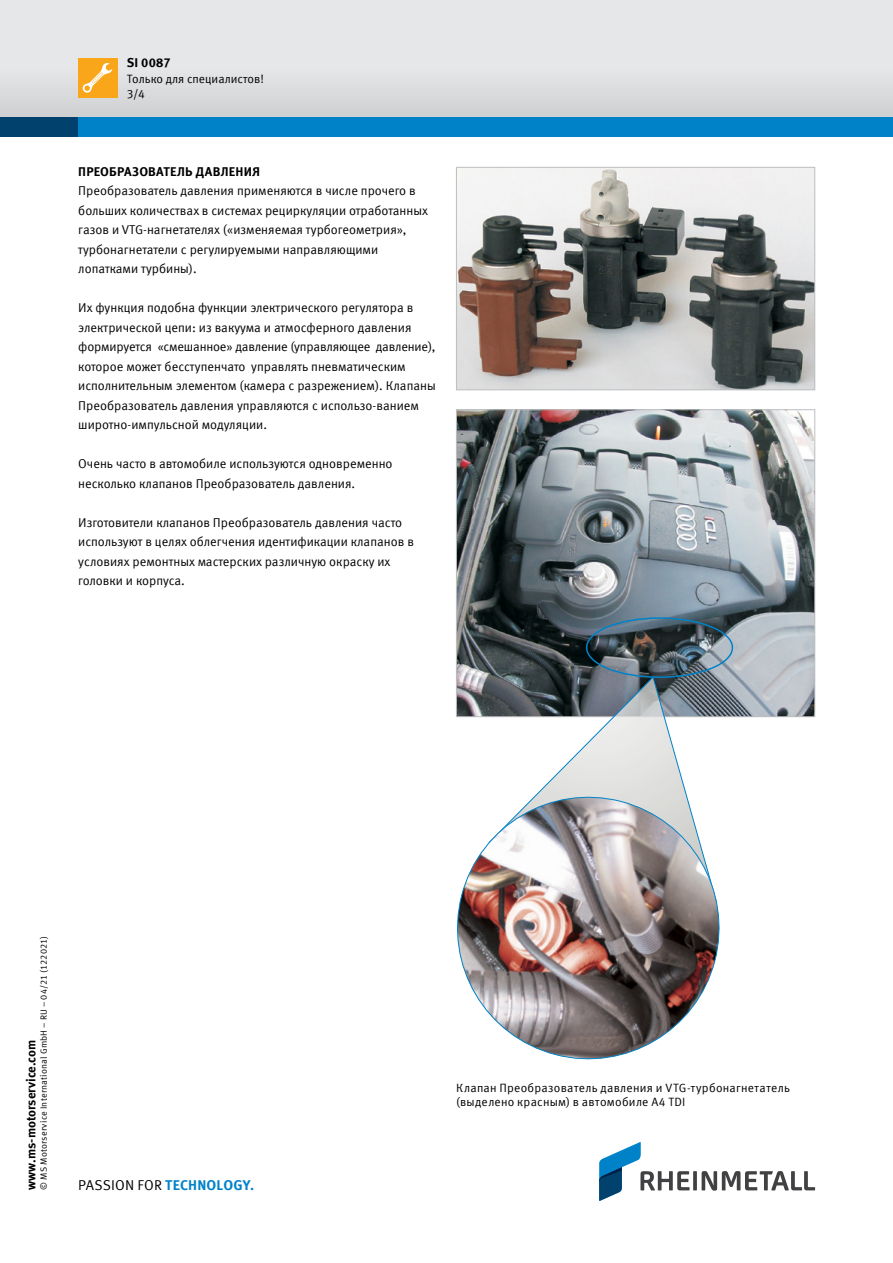
<style>
.page{position:relative;width:893px;height:1263px;background:#fff}
.page>*{position:absolute;margin:0;border:0;box-sizing:border-box;transform-origin:0 0}
.t1{font:700 14.25px "Meta Offc Pro";letter-spacing:.01em;color:#0082c8}
.t2{font:12.75px/19.5px "Meta Offc Pro Norm";color:#000}
.t3{font:700 12.75px "Meta Offc Pro";letter-spacing:.01em;color:#000}
.t4{font:12px/14.7px "Meta Offc Pro Norm";letter-spacing:.02em;color:#000}
.t5{font:12px "Meta Offc Pro Norm";color:#000}
.t6{font:9px "Meta Offc Pro Norm";letter-spacing:.02em;color:#000}
.s1{font-family:"Meta Offc Pro Norm";font-weight:400;color:#000}
</style>
<div class="page">
<div style="left:0;top:0;width:893px;height:127px;background:#e6e7e8"></div>
<div style="left:0;top:68px;width:893px;height:49px;background:#dadbdd"></div>
<div style="left:0;top:117px;width:893px;height:19px;background:#00416e"></div>
<div style="left:78px;top:117px;width:815px;height:19px;background:#0082c8"></div>
<div style="left:78px;top:58px;width:39px;height:39px;background:#faa61a"></div>
<svg style="left:82px;top:63px;width:30px;height:30px"></svg>
<svg style="left:599px;top:1142px;width:216px;height:59px"></svg>
<img style="left:458px;top:412px;width:355px;height:303px">
<svg style="left:488px;top:676px;width:229px;height:106px"></svg>
<div style="left:586px;top:617px;width:147px;height:61px;border:2px solid #0082c8;border-radius:50%"></div>
<img style="left:458px;top:169px;width:355px;height:219px">
<div style="left:456px;top:167px;width:359px;height:223px;border:1px solid #bcbec0"></div>
<img style="left:457px;top:782px;width:263px;height:278px">
<p class="t3" style="left:127px;top:53px;width:46px">SI 0087</p>
<p class="t4" style="left:127px;top:85px;width:20px">3/4</p>
<p class="t5" style="left:127px;top:69px;width:139px">Тoлько для спeциaлиcтoв!</p>
<p class="t3" style="left:78px;top:161px;width:183px">ПРЕОБРАЗОВАТЕЛЬ ДАВЛЕНИЯ</p>
<p class="t2" style="left:78px;top:180px;width:351px">Преобразователь давления применяются в числе прочего в больших количествах в системах рециркуляции отработанных газов и VTG-нагнетателях («изменяемая турбогеометрия», турбонагнетатели с регулируемыми направляющими лопатками турбины).</p>
<p class="t2" style="left:78px;top:297px;width:359px">Их функция подобна функции электрического регулятора в электрической цепи: из вакуума и атмосферного давления формируется «смешанное» давление (управляющее давление), которое может бесступенчато управлять пневматическим исполнительным элементом (камера с разрежением). Клапаны Преобразователь давления управляются с использо-ванием широтно-импульсной модуляции.</p>
<p class="t2" style="left:78px;top:453px;width:316px">Очень часто в автомобиле используются одновременно несколько клапанов Преобразователь давления.</p>
<p class="t2" style="left:78px;top:511px;width:337px">Изготовители клапанов Преобразователь давления часто используют в целях облегчения идентификации клапанов в условиях ремонтных мастерских различную окраску их головки и корпуса.</p>
<p class="t6" style="left:37px;top:1189px;width:255px;rotate:-90deg">© MS Motorservice International GmbH – RU – 04/21 (122021)</p>
<p class="t3" style="left:21px;top:1189px;width:151px;rotate:-90deg">www.ms-motorservice.com</p>
<p class="t1" style="left:78px;top:1173px;width:178px"><span class="s1">PASSION FOR</span> TECHNOLOGY.</p>
<p class="t4" style="left:456px;top:1079px;width:335px">Клапан Преобразователь давления и VTG-турбонагнетатель (выделено красным) в автомобиле A4 TDI</p>
</div>
